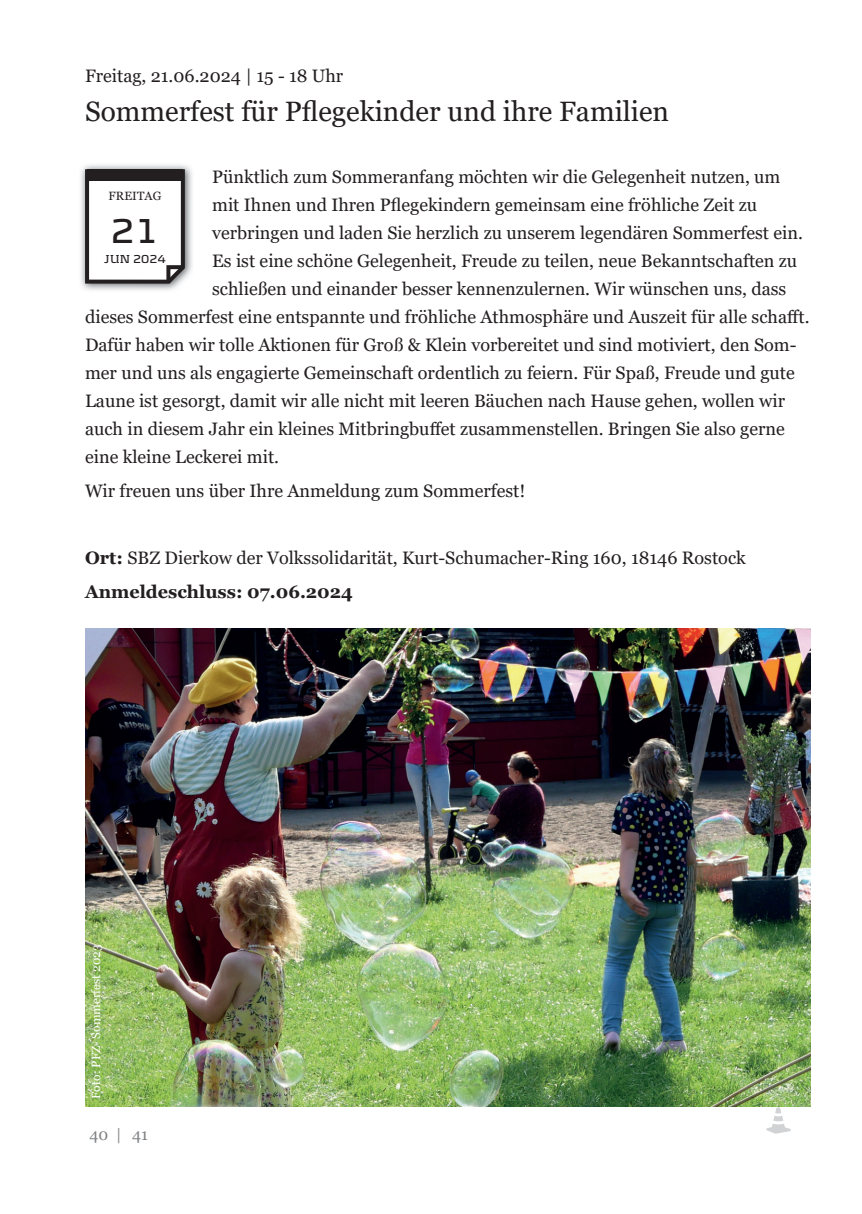
<style>
.page{position:relative;width:862px;height:1214px;background:#fff}
.page>*{position:absolute;margin:0;border:0;box-sizing:border-box;transform-origin:0 0}
.t1{font:700 36px "Kontrapunkt";color:#231f20}
.t2{font:28px "Georgia";color:#231f20}
.t3{font:18px/33.6px "Georgia";color:#231f20}
.t4{font:16px "Georgia";color:#808285}
.t5{font:12px "Georgia";color:#fff}
.t6{font:12px "Georgia";letter-spacing:.01em;color:#231f20}
.t7{font:700 12px "Kontrapunkt";color:#231f20}
.s1{font-weight:700}
</style>
<div class="page">
<img style="left:86px;top:628px;width:725px;height:478px">
<img style="left:81px;top:165px;width:111px;height:125px">
<svg style="left:83px;top:167px;width:105px;height:118px"></svg>
<div style="left:87px;top:169px;width:96px;height:12px;background:#231f20"></div>
<svg style="left:765px;top:1105px;width:46px;height:29px"></svg>
<p class="t3" style="left:85px;top:59px;width:260px">Freitag, 21.06.2024 | 15 - 18 Uhr</p>
<h2 class="t2" style="left:85px;top:95px;width:585px">Sommerfest für Pflegekinder und ihre Familien</h2>
<p class="t3" style="left:212px;top:160px;width:570px">Pünktlich zum Sommeranfang möchten wir die Gelegenheit nutzen, um</p>
<p class="t3" style="left:212px;top:188px;width:546px">mit Ihnen und Ihren Pflegekindern gemeinsam eine fröhliche Zeit zu</p>
<p class="t3" style="left:212px;top:216px;width:592px">verbringen und laden Sie herzlich zu unserem legendären Sommerfest ein .</p>
<p class="t3" style="left:212px;top:244px;width:586px">Es ist eine schöne Gelegenheit, Freude zu teilen, neue Bekanntschaften zu</p>
<p class="t3" style="left:212px;top:272px;width:576px">schließen und einander besser kennenzulernen . Wir wünschen uns, dass</p>
<p class="t3" style="left:85px;top:300px;width:726px">dieses Sommerfest eine entspannte und fröhliche Athmosphäre und Auszeit für alle schafft.</p>
<p class="t3" style="left:85px;top:328px;width:713px">Dafür haben wir tolle Aktionen für Groß &amp; Klein vorbereitet und sind motiviert, den Som-</p>
<p class="t3" style="left:85px;top:356px;width:711px">mer und uns als engagierte Gemeinschaft ordentlich zu feiern . Für Spaß, Freude und gute</p>
<p class="t3" style="left:85px;top:384px;width:701px">Laune ist gesorgt, damit wir alle nicht mit leeren Bäuchen nach Hause gehen, wollen wir</p>
<p class="t3" style="left:85px;top:412px;width:701px">auch in diesem Jahr ein kleines mitbringbuffet zusammenstellen. Bringen Sie also gerne</p>
<p class="t3" style="left:85px;top:440px;width:196px">eine kleine Leckerei mit .</p>
<p class="t3" style="left:85px;top:474px;width:442px">Wir freuen uns über Ihre Anmeldung zum Sommerfest!</p>
<p class="t6" style="left:108px;top:188px;width:55px">FREITAG</p>
<h1 class="t1" style="left:110px;top:210px;width:50px">21</h1>
<p class="t7" style="left:104px;top:252px;width:63px">JUN 2024</p>
<p class="t3" style="left:85px;top:541px;width:662px"><span class="s1">Ort:</span> SBZ Dierkow der Volkssolidarität, Kurt-Schumacher-Ring 160, 18146 Rostock<br><span class="s1">Anmeldeschluss: 07.06.2024</span></p>
<p class="t5" style="left:89px;top:1098px;width:156px;rotate:-90deg">Foto: PFZ- Sommerfest 2023</p>
<p class="t4" style="left:89px;top:1124px;width:60px">40 | 41</p>
</div>
